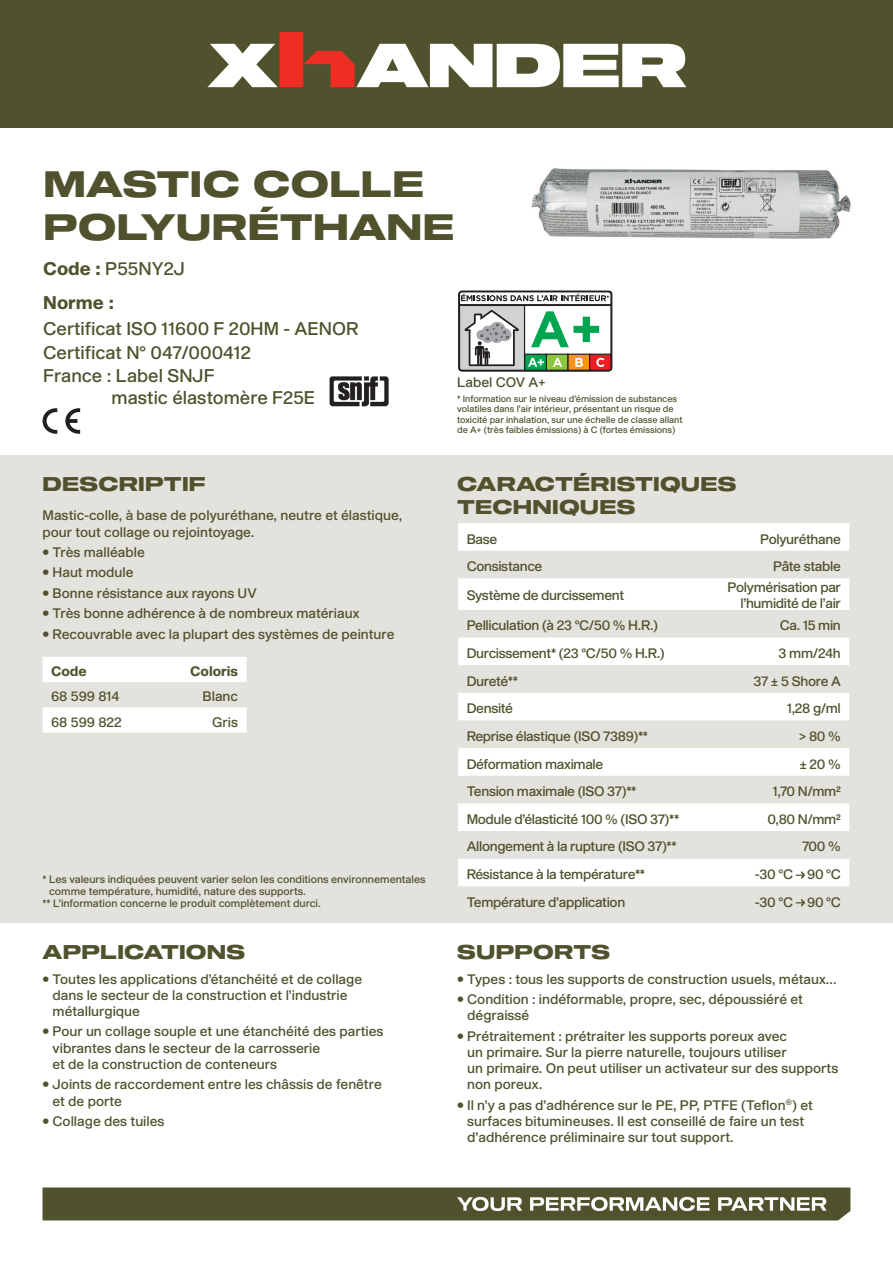
<style>
.page{position:relative;width:893px;height:1263px;background:#fff}
.page>*{position:absolute;margin:0;border:0;box-sizing:border-box;transform-origin:0 0}
.t1{font:36px/43.2px "Shapiro 75 Heavy Extd";letter-spacing:.01em;color:#50512d}
.t2{font:19.5px/22.5px "Shapiro 75 Heavy Extd";letter-spacing:.01em;color:#50512d}
.t3{font:18px/23.7px "Shapiro 55 Middle";color:#50512d}
.t4{font:800 18px "Shapiro 75";color:#50512d}
.t5{font:13.5px/16.2px "Shapiro 55 Middle";color:#50512d}
.t6{font:13.5px/22.5px "Shapiro 55 Middle";letter-spacing:-.025em;color:#50512d;text-align:right}
.t7{font:800 13.5px "Shapiro 75";color:#50512d}
.t8{font:10.5px "Shapiro 55 Middle";color:#50512d}
.t9{font:9px/10.5px "Shapiro 55 Middle";color:#50512d}
.t10{font:7.8px "Shapiro 55 Middle";color:#50512d}
.s1{font-family:"Shapiro 75";font-weight:800}
.s2{font-size:13.5px}
</style>
<div class="page">
<svg style="left:43px;top:1187px;width:807px;height:33px;background:#636444"></svg>
<div style="left:0;top:0;width:893px;height:128px;background:#50512d"></div>
<svg style="left:207px;top:32px;width:479px;height:55px"></svg>
<div style="left:0;top:455px;width:893px;height:468px;background:#e3e2dc"></div>
<svg style="left:458px;top:523px;width:391px;height:363px;fill:#fff"></svg>
<svg style="left:796px;top:871px;width:9px;height:8px"></svg>
<svg style="left:796px;top:898px;width:9px;height:9px"></svg>
<svg style="left:43px;top:657px;width:204px;height:75px"></svg>
<img style="left:329px;top:376px;width:60px;height:31px">
<svg style="left:43px;top:408px;width:14px;height:26px"></svg>
<svg style="left:65px;top:408px;width:15px;height:26px"></svg>
<svg style="left:458px;top:291px;width:154px;height:80px"></svg>
<img style="left:531px;top:168px;width:320px;height:71px">
<h1 class="t1" style="left:43px;top:164px;width:413px">MASTIC COLLE<br>POLYURÉTHANE</h1>
<h3 class="t3" style="left:43px;top:257px;width:143px"><span class="s1">Code</span> P<span class="s1">:</span> 55NY J2</h3>
<h3 class="t4" style="left:43px;top:290px;width:72px">Norme :</h3>
<h3 class="t3" style="left:43px;top:317px;width:317px">Certificat ISO 11600 F 20HM - AENOR<br>Certificat N° 047/000412<br>France : Label SNJF</h3>
<h3 class="t3" style="left:112px;top:386px;width:205px">mastic élastomère F25E</h3>
<p class="t5" style="left:457px;top:375px;width:90px">Label COV A+</p>
<p class="t9" style="left:457px;top:394px;width:227px">* Information sur le niveau d’émission de substances volatiles dans ’l air intérieur, présentant un risque de toxicité par inhalation, sur une échelle de classe allant de A+ (très faibles émissions) Cà (fortes émissions(</p>
<h2 class="t2" style="left:43px;top:474px;width:165px">DESCRIPTIF</h2>
<p class="t5" style="left:43px;top:508px;width:361px">Mastic-colle à, base de polyuréthane, neutre et élastique, pour tout collage ou rejointoyage.</p>
<p class="t5" style="left:43px;top:545px;width:104px">• Très malléable</p>
<p class="t5" style="left:43px;top:565px;width:93px">• Haut module</p>
<p class="t5" style="left:43px;top:586px;width:216px">• Bonne résistance aux rayons UV</p>
<p class="t5" style="left:43px;top:606px;width:318px">• Très bonne adhérence à de nombreux matériaux</p>
<p class="t5" style="left:43px;top:626px;width:354px">• Recouvrable avec la plupart des systèmes de peinture</p>
<p class="t7" style="left:190px;top:662px;width:49px">Coloris</p>
<p class="t7" style="left:51px;top:662px;width:37px">Code</p>
<p class="t5" style="left:51px;top:689px;width:70px">68 599 814</p>
<p class="t5" style="left:51px;top:714px;width:72px">68 599 822</p>
<p class="t5" style="left:203px;top:689px;width:37px">Blanc</p>
<p class="t5" style="left:212px;top:714px;width:27px">Gris</p>
<p class="t8" style="left:43px;top:871px;width:385px">* Les valeurs indiquées peuvent varier selon les conditions environnementales</p>
<p class="t8" style="left:49px;top:883px;width:258px">comme température, humidité, nature des supports.</p>
<p class="t8" style="left:43px;top:895px;width:280px">** ’Linformation concerne le produit complètement durci.</p>
<h2 class="t2" style="left:43px;top:941px;width:204px">APPLICATIONS</h2>
<p class="t5" style="left:53px;top:971px;width:311px;text-indent:-10px">• Toutes les applications d’étanchéité et de collage dans le secteur de la construction et ’l industrie métallurgique</p>
<p class="t5" style="left:53px;top:1024px;width:332px;text-indent:-10px">• Pour un collage souple et une étanchéité des parties vibrantes dans le secteur de la carrosserie<br>et de la construction de conteneurs</p>
<p class="t5" style="left:53px;top:1077px;width:331px;text-indent:-10px">• Joints de raccordement entre les châssis de fenêtre et de porte</p>
<p class="t5" style="left:43px;top:1114px;width:124px">• Collage des tuiles</p>
<h2 class="t2" style="left:457px;top:474px;width:281px">CARACTÉRISTIQUES<br>TECHNIQUES</h2>
<p class="t5" style="left:467px;top:531px;width:32px">Base</p>
<p class="t6" style="left:467px;top:556px;width:77px">Consistance</p>
<p class="t6" style="left:760px;top:528px;width:82px">Polyuréthane</p>
<p class="t6" style="left:773px;top:556px;width:69px">Pâte stable</p>
<p class="t6" style="left:467px;top:584px;width:159px">Système de durcissement</p>
<p class="t6" style="left:467px;top:615px;width:193px">Pelliculation à( 2 3 C° / 5 0 % H R. ) .</p>
<p class="t6" style="left:728px;top:576px;width:115px">Polymérisation par</p>
<p class="t6" style="left:740px;top:592px;width:102px">’l humidité de ’l air<br>Ca 15. min</p>
<p class="t6" style="left:467px;top:642px;width:200px">Durcissement* ( 2 3 C° / 5 0 % H R. ) .</p>
<p class="t5" style="left:779px;top:646px;width:64px">3 mm/24h</p>
<p class="t5" style="left:467px;top:673px;width:53px">Dureté**</p>
<p class="t5" style="left:754px;top:673px;width:89px">37 5± Shore A</p>
<p class="t6" style="left:467px;top:698px;width:48px">Densité</p>
<p class="t5" style="left:787px;top:701px;width:55px">1,28 /g ml</p>
<p class="t6" style="left:467px;top:725px;width:183px">Reprise élastique (ISO 7389 **(</p>
<p class="t5" style="left:799px;top:728px;width:44px">&lt;80%</p>
<p class="t6" style="left:467px;top:753px;width:138px">Déformation maximale</p>
<p class="t5" style="left:799px;top:756px;width:43px">±20%</p>
<p class="t6" style="left:467px;top:781px;width:171px">Tension maximale (ISO 37)**</p>
<p class="t5" style="left:773px;top:784px;width:70px">1,70 N/mm²</p>
<p class="t6" style="left:467px;top:808px;width:214px">Module ’délasticité 100 % (ISO 37)**</p>
<p class="t5" style="left:767px;top:811px;width:75px">0,80 N/mm²</p>
<p class="t6" style="left:467px;top:836px;width:212px">Allongement laà rupture (ISO 3 7 **(</p>
<p class="t5" style="left:802px;top:839px;width:40px">700 %</p>
<p class="t6" style="left:467px;top:864px;width:180px">Résistance laà température**</p>
<p class="t5" style="left:755px;top:867px;width:40px">-30 C°</p>
<p class="t5" style="left:807px;top:867px;width:35px">90 C°</p>
<p class="t6" style="left:467px;top:891px;width:160px">Température ’d application</p>
<p class="t5" style="left:755px;top:894px;width:40px">-30 C°</p>
<p class="t5" style="left:807px;top:894px;width:35px">90 C°</p>
<h2 class="t2" style="left:457px;top:941px;width:154px">SUPPORTS</h2>
<p class="t5" style="left:457px;top:971px;width:381px">• Types : tous les supports de construction usuels, métaux...</p>
<p class="t5" style="left:467px;top:992px;width:337px;text-indent:-10px">• Condition : indéformable, propre, sec, dépoussiéré et dégraissé</p>
<p class="t5" style="left:467px;top:1028px;width:373px;text-indent:-10px">• Prétraitement : prétraiter les supports poreux avec<br>un primaire. Sur la pierre naturelle, toujours utiliser<br>un primaire. On peut utiliser un activateur sur des supports non poreux.</p>
<p class="t5" style="left:800px;top:1097px;width:14px">et</p>
<p class="t10" style="left:786px;top:1097px;width:13px">®<span class="s2">)</span></p>
<p class="t5" style="left:467px;top:1097px;width:339px;text-indent:-10px">• ay’nI l pas d’adhérence sur le PE, PP, PTFE (Teflon surfaces bitumineuses Il. est conseillé de faire un test d’adhérence préliminaire sur tout support.</p>
</div>
